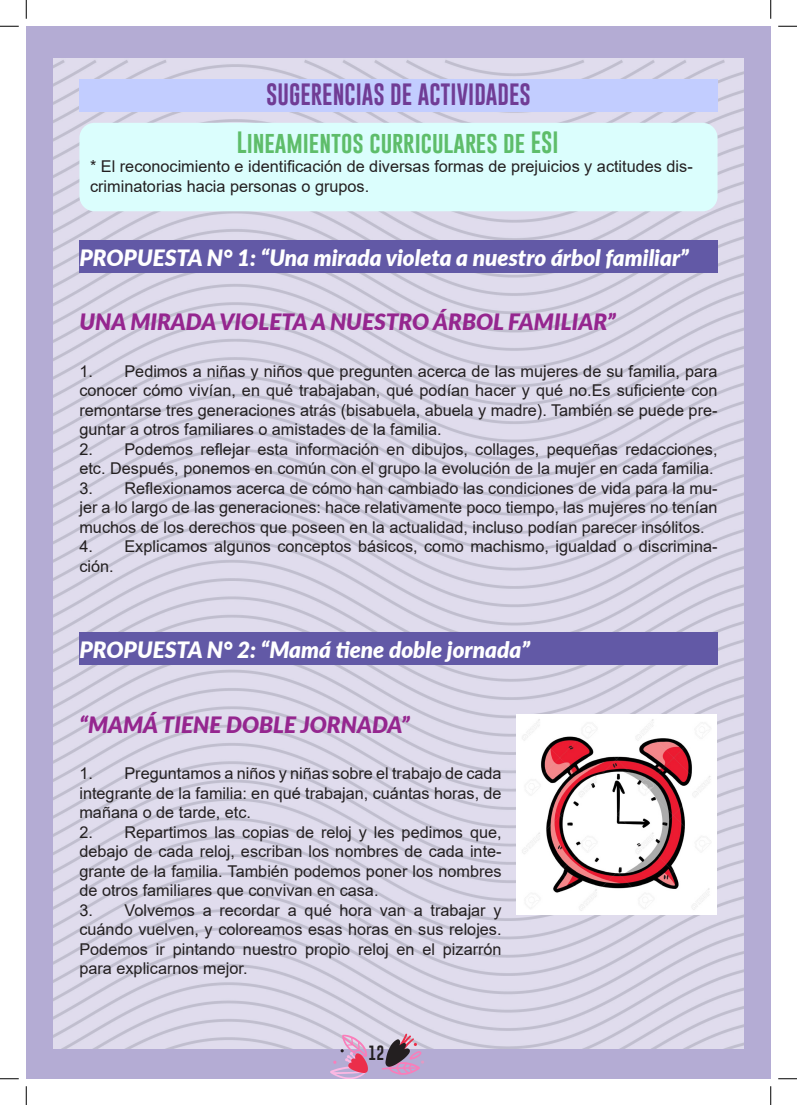
<style>
.page{position:relative;width:797px;height:1105px;background:#fff}
.page>*{position:absolute;margin:0;border:0;box-sizing:border-box;transform-origin:0 0}
.Propuesta_N{font:italic 900 22.5px "Lato";color:#fff}
.Propuesta_N-2{font:italic 900 22.5px "Lato";color:#95268f}
.Sugerencias_de_act{font:22.5px "Gobold";color:#5ebd6a}
.t1{font:22.5px "Gobold";color:#703c95}
.Cuerpo_Texto{font:16.25px/19.5px "Arial";color:#231f20;text-align:justify}
.t2{font:15px "Gobold";color:#231f20}
</style>
<div class="page">
<div style="left:26px;top:26px;width:744px;height:1053px;background:#b4acd4"></div>
<img style="left:54px;top:58px;width:689px;height:991px">
<img style="left:516px;top:715px;width:200px;height:199px">
<div style="left:79px;top:123px;width:638px;height:88px;background:#dbfefd;border-radius:15px"></div>
<div style="left:79px;top:240px;width:638px;height:33px;background:#6259a6"></div>
<div style="left:79px;top:632px;width:638px;height:33px;background:#6259a6"></div>
<div style="left:79px;top:79px;width:638px;height:33px;background:#c2cdff"></div>
<svg style="left:382px;top:1034px;width:42px;height:41px"></svg>
<svg style="left:330px;top:1035px;width:38px;height:44px"></svg>
<svg style="left:0;top:25px;width:19px;height:2px"></svg>
<svg style="left:778px;top:25px;width:19px;height:2px"></svg>
<svg style="left:0;top:1078px;width:19px;height:1px"></svg>
<svg style="left:778px;top:1078px;width:19px;height:1px"></svg>
<svg style="left:25px;top:0;width:2px;height:19px"></svg>
<svg style="left:25px;top:1086px;width:2px;height:19px"></svg>
<svg style="left:770px;top:0;width:1px;height:19px"></svg>
<svg style="left:770px;top:1086px;width:1px;height:19px"></svg>
<p class="t1" style="left:266px;top:80px;width:266px">SUGERENCIAS DE ACTIVIDADES</p>
<p class="Sugerencias_de_act" style="left:237px;top:127px;width:323px">Lineamientos curriculares de ESI</p>
<p class="Cuerpo_Texto" style="left:90px;top:156px;width:604px">* El reconocimiento e identificación de diversas formas de prejuicios y actitudes dis&shy;criminatorias hacia personas o grupos.</p>
<p class="Propuesta_N" style="left:79px;top:240px;width:611px">PROPUESTA N° 1: “Una mirada violeta a nuestro árbol familiar”</p>
<p class="Propuesta_N-2" style="left:79px;top:305px;width:538px">UNA MIRADA VIOLETA A NUESTRO ÁRBOL FAMILIAR”</p>
<p class="Cuerpo_Texto" style="left:79px;top:361px;width:639px">1. Pedimos a niñas y niños que pregunten acerca de las mujeres de su familia, para conocer cómo vivían, en qué trabajaban, qué podían hacer y qué no.Es suficiente con remontarse tres generaciones atrás (bisabuela, abuela y madre). También se puede pre&shy;guntar a otros familiares o amistades de la familia.</p>
<p class="Cuerpo_Texto" style="left:79px;top:439px;width:639px">2. Podemos reflejar esta información en dibujos, collages, pequeñas redacciones, etc. Después, ponemos en común con el grupo la evolución de la mujer en cada familia.</p>
<p class="Cuerpo_Texto" style="left:79px;top:478px;width:639px">3. Reflexionamos acerca de cómo han cambiado las condiciones de vida para la mu&shy;jer a lo largo de las generaciones: hace relativamente poco tiempo, las mujeres no tenían muchos de los derechos que poseen en la actualidad, incluso podían parecer insólitos.</p>
<p class="Cuerpo_Texto" style="left:79px;top:537px;width:639px">4. Explicamos algunos conceptos básicos, como machismo, igualdad o discrimina&shy;ción.</p>
<p class="Propuesta_N" style="left:79px;top:633px;width:452px">PROPUESTA N° 2: “Mamá tiene doble jornada”</p>
<p class="Propuesta_N-2" style="left:79px;top:708px;width:332px">“MAMÁ TIENE DOBLE JORNADA”</p>
<p class="Cuerpo_Texto" style="left:79px;top:764px;width:424px">1. Preguntamos a niños y niñas sobre el trabajo de cada integrante de la familia: en qué trabajan, cuántas horas, de mañana o de tarde, etc.</p>
<p class="Cuerpo_Texto" style="left:79px;top:822px;width:424px">2. Repartimos las copias de reloj y les pedimos que, debajo de cada reloj, escriban los nombres de cada inte&shy;grante de la familia. También podemos poner los nombres de otros familiares que convivan en casa.</p>
<p class="Cuerpo_Texto" style="left:79px;top:900px;width:423px">3. Volvemos a recordar a qué hora van a trabajar y cuándo vuelven, y coloreamos esas horas en sus relojes.<br>Podemos ir pintando nuestro propio reloj en el pizarrón para explicarnos mejor.</p>
<p class="t2" style="left:368px;top:1043px;width:17px">12</p>
</div>
